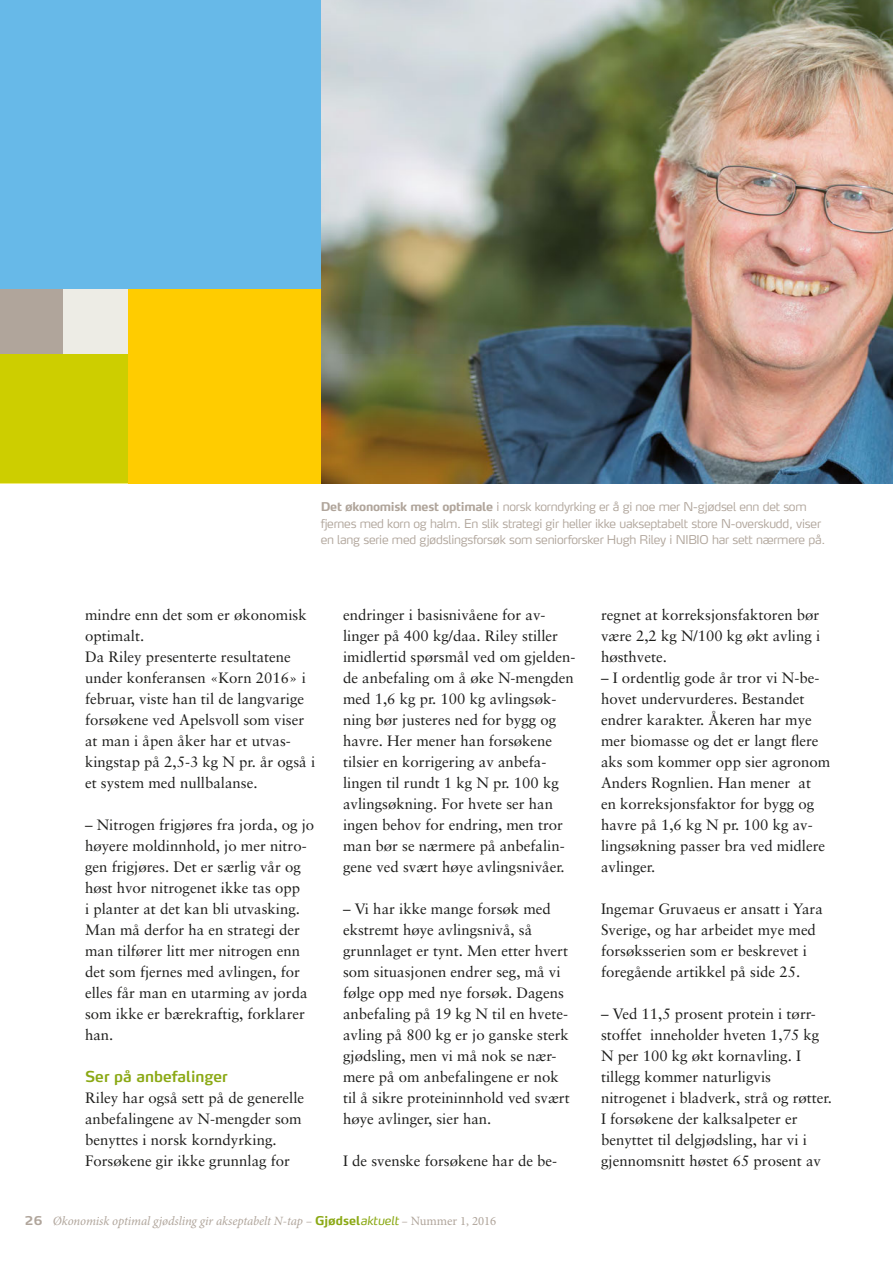
<style>
.page{position:relative;width:893px;height:1263px;background:#fff}
.page>*{position:absolute;margin:0;border:0;box-sizing:border-box;transform-origin:0 0}
.t1{font:15px/21px "Sabon";color:#1d1d1b}
.t2{font:600 15px "Max";color:#8ba915}
.t3{font:italic 12.6px "Minion Pro";letter-spacing:-.01em;color:#b0a59b}
.t4{font:300 12px/16.5px "Max LF";letter-spacing:-.02em;color:#b0a59b}
.t5{font:700 12px "Max LF";color:#b0a59b}
.s1{font-weight:700}
.s2{font-family:"Max LF";font-weight:700;font-style:normal;font-size:12px;color:#8ba915}
.s3{font-family:"Max LF";font-size:12px;color:#8ba915}
.s4{font-style:normal}
</style>
<div class="page">
<img style="left:321px;top:0;width:572px;height:483px">
<div style="left:0;top:0;width:321px;height:289px;background:#67b9e8"></div>
<div style="left:0;top:354px;width:128px;height:129px;background:#cdce00"></div>
<div style="left:0;top:289px;width:63px;height:65px;background:#b0a59b"></div>
<div style="left:128px;top:289px;width:193px;height:194px;background:#fc0"></div>
<div style="left:63px;top:289px;width:65px;height:65px;background:#edece5"></div>
<p class="t4" style="left:321px;top:498px;width:506px"><span class="s1">Det økonomisk mest optimale</span> i norsk korndyrking er å gi noe mer N-gjødsel enn det som fjernes med korn og halm. En slik strategi gir heller ikke uakseptabelt store N-overskudd, viser en lang serie med gjødslingsforsøk som seniorforsker Hugh Riley i NIBIO har sett nærmere på.</p>
<p class="t1" style="left:85px;top:604px;width:232px">mindre enn det som er økonomisk optimalt.<br>Da Riley presenterte resultatene under konferansen «Korn 2016» i februar, viste han til de langvarige forsøkene ved Apelsvoll som viser at man i åpen åker har et utvas&shy;kingstap på 2,5-3 kg N pr. år også i et system med nullbalanse.</p>
<p class="t1" style="left:85px;top:814px;width:231px">– Nitrogen frigjøres fra jorda, og jo høyere moldinnhold, jo mer nitro&shy;gen frigjøres. Det er særlig vår og høst hvor nitrogenet ikke tas opp<br>i planter at det kan bli utvasking.<br>Man må derfor ha en strategi der man tilfører litt mer nitrogen enn det som fjernes med avlingen, for elles får man en utarming av jorda som ikke er bærekraftig, forklarer han.</p>
<p class="t2" style="left:85px;top:1067px;width:144px">Ser på anbefalinger</p>
<p class="t1" style="left:85px;top:1087px;width:221px">Riley har også sett på de generelle anbefalingene av N-mengder som benyttes i norsk korndyrking.<br>Forsøkene gir ikke grunnlag for</p>
<p class="t1" style="left:343px;top:604px;width:234px">endringer i basisnivåene for av&shy;linger på 400 kg/daa. Riley stiller imidlertid spørsmål ved om gjelden&shy;de anbefaling om å øke N-mengden med 1,6 kg pr. 100 kg avlingsøk&shy;ning bør justeres ned for bygg og havre. Her mener han forsøkene tilsier en korrigering av anbefa&shy;lingen til rundt 1 kg N pr. 100 kg avlingsøkning. For hvete ser han ingen behov for endring, men tror man bør se nærmere på anbefalin&shy;gene ved svært høye avlingsnivåer.</p>
<p class="t1" style="left:343px;top:898px;width:228px">– Vi har ikke mange forsøk med ekstremt høye avlingsnivå, så grunnlaget er tynt. Men etter hvert som situasjonen endrer seg, må vi følge opp med nye forsøk. Dagens anbefaling på 19 kg N til en hvete&shy;avling på 800 kg er jo ganske sterk gjødsling, men vi må nok se nær&shy;mere på om anbefalingene er nok til å sikre proteininnhold ved svært høye avlinger, sier han.</p>
<p class="t1" style="left:343px;top:1150px;width:216px">I de svenske forsøkene har de be-</p>
<p class="t5" style="left:25px;top:1213px;width:19px">26</p>
<p class="t3" style="left:53px;top:1212px;width:445px">Økonomisk optimal gjødsling gir akseptabelt N-tap – <span class="s2">Gjødsel</span><span class="s3">aktuelt</span> – <span class="s4">Nummer 1, 2016</span></p>
<p class="t1" style="left:601px;top:604px;width:221px;text-align:justify">regnet at korreksjonsfaktoren bør være 2,2 kg N/100 kg økt avling i høsthvete.</p>
<p class="t1" style="left:601px;top:667px;width:231px">– I ordentlig gode år tror vi N-be&shy;hovet undervurderes. Bestandet endrer karakter. Åkeren har mye mer biomasse og det er langt flere aks som kommer opp sier agronom<br>Anders Rognlien. Han mener at<br>en korreksjonsfaktor for bygg og havre på 1,6 kg N pr. 100 kg av&shy;lingsøkning passer bra ved midlere avlinger.</p>
<p class="t1" style="left:601px;top:898px;width:223px">Ingemar Gruvaeus er ansatt i Yara<br>Sverige, og har arbeidet mye med forsøksserien som er beskrevet i foregående artikkel på side 25.</p>
<p class="t1" style="left:601px;top:1003px;width:232px">– Ved 11,5 prosent protein i tørr&shy;stoffet inneholder hveten 1,75 kg N per 100 kg økt kornavling. I tillegg kommer naturligvis nitrogenet i bladverk, strå og røtter.<br>I forsøkene der kalksalpeter er benyttet til delgjødsling, har vi i gjennomsnitt høstet 65 prosent av</p>
</div>
